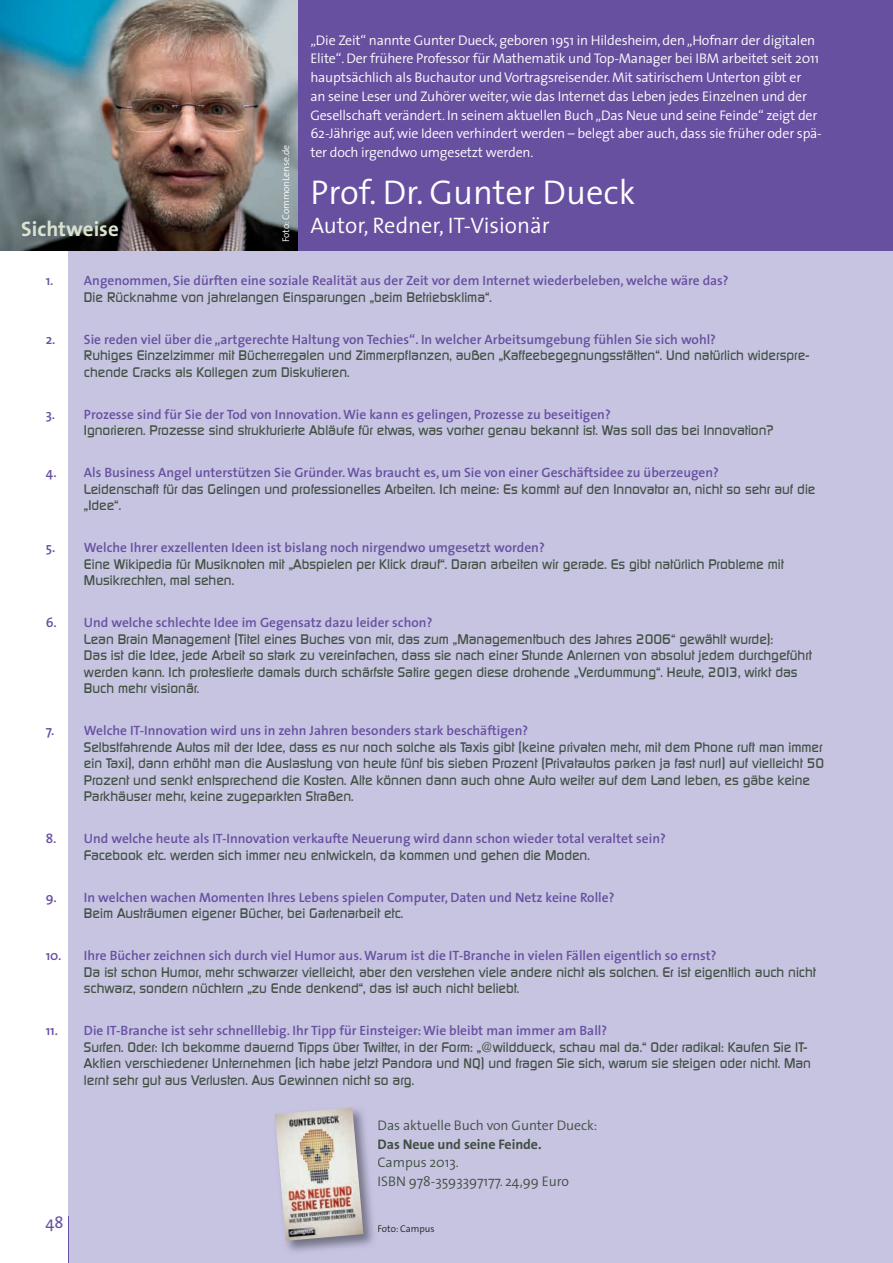
<style>
.page{position:relative;width:893px;height:1263px;background:#fff}
.page>*{position:absolute;margin:0;border:0;box-sizing:border-box;transform-origin:0 0}
.t1{font:300 34.5px "The Sans";color:#fff}
.t2{font:300 22.5px "The Sans";color:#fff}
.t3{font:700 21px "The Sans";color:#d9e2cf}
.t4{font:16.5px "The Sans";color:#6850a1}
.t5{font:300 13.95px/18.8px "The Sans";letter-spacing:-.015em;color:#fff}
.t6{font:300 13.95px/18.8px "The Sans";letter-spacing:-.005em;color:#424f42}
.t7{font:700 13.95px "The Sans";letter-spacing:-.005em;color:#424f42}
.t8{font:700 13.5px/16.5px "Digital Serial";color:#424f42}
.t9{font:600 13.5px "The Sans";color:#6850a1}
.t10{font:300 9.75px "The Sans";color:#fff}
.t11{font:300 9.75px "The Sans";color:#231f20}
</style>
<div class="page">
<div style="left:68px;top:251px;width:825px;height:1012px;background:#c6c4e1"></div>
<div style="left:298px;top:0;width:595px;height:251px;background:#6850a1"></div>
<img style="left:0;top:0;width:298px;height:251px">
<img style="left:286px;top:1119px;width:88px;height:133px">
<img style="left:275px;top:1107px;width:88px;height:134px">
<hr style="left:68px;top:1216px;width:1px;height:47px;background:#6850a1">
<p class="t5" style="left:310px;top:30px;width:513px">„Die Zeit“ nannte Gunter Dueck, geboren 1951 in Hildesheim, den „Hofnarr der digitalen Elite“. Der frühere Professor für Mathematik und Top-Manager bei IBM arbeitet seit 2011 hauptsächlich als Buchautor und Vortragsreisender. Mit satirischem Unterton gibt er<br>an seine Leser und Zuhörer weiter, wie das Internet das Leben jedes Einzelnen und der Gesellschaft verändert. In seinem aktuellen Buch „Das Neue und seine Feinde“ zeigt der 62-Jährige auf, wie Ideen verhindert werden – belegt aber auch, dass sie früher oder spä&shy;ter doch irgendwo umgesetzt werden.</p>
<h1 class="t1" style="left:310px;top:163px;width:326px">Prof. Dr. Gunter Dueck</h1>
<p class="t10" style="left:278px;top:242px;width:99px;rotate:-90deg">Foto: CommonLense.de</p>
<h3 class="t3" style="left:21px;top:212px;width:99px">Sichtweise</h3>
<h2 class="t2" style="left:310px;top:207px;width:241px">Autor, Redner, IT-Visionär</h2>
<p class="t9" style="left:46px;top:269px;width:684px">1. Angenommen, Sie dürften eine soziale Realität aus der Zeit vor dem Internet wiederbeleben, welche wäre das?</p>
<p class="t8" style="left:84px;top:289px;width:410px">Die Rücknahme von jahrelangen Einsparungen „beim Betriebsklima“.</p>
<p class="t9" style="left:46px;top:328px;width:672px">2. Sie reden viel über die „artgerechte Haltung von Techies“. In welcher Arbeitsumgebung fühlen Sie sich wohl?</p>
<p class="t8" style="left:84px;top:347px;width:727px">Ruhiges Einzelzimmer mit Bücherregalen und Zimmerpflanzen, außen „Kaffeebegegnungsstätten“. Und natürlich widerspre&shy;chende Cracks als Kollegen zum Diskutieren.</p>
<p class="t9" style="left:46px;top:403px;width:567px">3. Prozesse sind für Sie der Tod von Innovation. Wie kann es gelingen, Prozesse zu beseitigen?</p>
<p class="t8" style="left:84px;top:422px;width:691px">Ignorieren. Prozesse sind strukturierte Abläufe für etwas, was vorher genau bekannt ist. Was soll das bei Innovation?</p>
<p class="t9" style="left:46px;top:461px;width:675px">4. Als Business Angel unterstützen Sie Gründer. Was braucht es, um Sie von einer Geschäftsidee zu überzeugen?</p>
<p class="t8" style="left:84px;top:481px;width:733px">Leidenschaft für das Gelingen und professionelles Arbeiten. Ich meine: Es kommt auf den Innovator an, nicht so sehr auf die „Idee“.</p>
<p class="t9" style="left:46px;top:536px;width:501px">5. Welche Ihrer exzellenten Ideen ist bislang noch nirgendwo umgesetzt worden?</p>
<p class="t8" style="left:84px;top:556px;width:701px">Eine Wikipedia für Musiknoten mit „Abspielen per Klick drauf“. Daran arbeiten wir gerade. Es gibt natürlich Probleme mit<br>Musikrechten, mal sehen.</p>
<p class="t9" style="left:46px;top:611px;width:388px">6. Und welche schlechte Idee im Gegensatz dazu leider schon?</p>
<p class="t8" style="left:84px;top:631px;width:730px">Lean Brain Management (Titel eines Buches von mir, das zum „Managementbuch des Jahres 2006“ gewählt wurde):<br>Das ist die Idee, jede Arbeit so stark zu vereinfachen, dass sie nach einer Stunde Anlernen von absolut jedem durchgeführt werden kann. Ich protestierte damals durch schärfste Satire gegen diese drohende „Verdummung“. Heute, 2013, wirkt das Buch mehr visionär.</p>
<p class="t9" style="left:46px;top:719px;width:484px">7. Welche IT-Innovation wird uns in zehn Jahren besonders stark beschäftigen?</p>
<p class="t8" style="left:84px;top:739px;width:742px">Selbstfahrende Autos mit der Idee, dass es nur noch solche als Taxis gibt (keine privaten mehr, mit dem Phone ruft man immer ein Taxi), dann erhöht man die Auslastung von heute fünf bis sieben Prozent (Privatautos parken ja fast nur!) auf vielleicht 50<br>Prozent und senkt entsprechend die Kosten. Alte können dann auch ohne Auto weiter auf dem Land leben, es gäbe keine Parkhäuser mehr, keine zugeparkten Straßen.</p>
<p class="t9" style="left:46px;top:827px;width:622px">8. Und welche heute als IT-Innovation verkaufte Neuerung wird dann schon wieder total veraltet sein?</p>
<p class="t8" style="left:84px;top:847px;width:507px">Facebook etc. werden sich immer neu entwickeln, da kommen und gehen die Moden.</p>
<p class="t9" style="left:46px;top:886px;width:570px">9. In welchen wachen Momenten Ihres Lebens spielen Computer, Daten und Netz keine Rolle?</p>
<p class="t8" style="left:84px;top:905px;width:321px">Beim Austräumen eigener Bücher, bei Gartenarbeit etc.</p>
<p class="t9" style="left:46px;top:944px;width:672px">10. Ihre Bücher zeichnen sich durch viel Humor aus. Warum ist die IT-Branche in vielen Fällen eigentlich so ernst?</p>
<p class="t8" style="left:84px;top:964px;width:734px">Da ist schon Humor, mehr schwarzer vielleicht, aber den verstehen viele andere nicht als solchen. Er ist eigentlich auch nicht schwarz, sondern nüchtern „zu Ende denkend“, das ist auch nicht beliebt.</p>
<p class="t9" style="left:46px;top:1019px;width:563px">11. Die IT-Branche ist sehr schnelllebig. Ihr Tipp für Einsteiger: Wie bleibt man immer am Ball?</p>
<p class="t8" style="left:84px;top:1039px;width:729px">Surfen. Oder: Ich bekomme dauernd Tipps über Twitter, in der Form: „@wilddueck, schau mal da.“ Oder radikal: Kaufen Sie IT-<br>Aktien verschiedener Unternehmen (ich habe jetzt Pandora und NQ) und fragen Sie sich, warum sie steigen oder nicht. Man lernt sehr gut aus Verlusten. Aus Gewinnen nicht so arg.</p>
<p class="t6" style="left:378px;top:1115px;width:221px">Das aktuelle Buch von Gunter Dueck:</p>
<p class="t7" style="left:378px;top:1132px;width:166px">Das Neue und seine Feinde.</p>
<p class="t6" style="left:378px;top:1153px;width:193px">Campus 2013.<br>ISBN 978-3593397177. 24,99 Euro</p>
<p class="t4" style="left:45px;top:1208px;width:20px">48</p>
<p class="t11" style="left:378px;top:1220px;width:59px">Foto: Campus</p>
</div>
